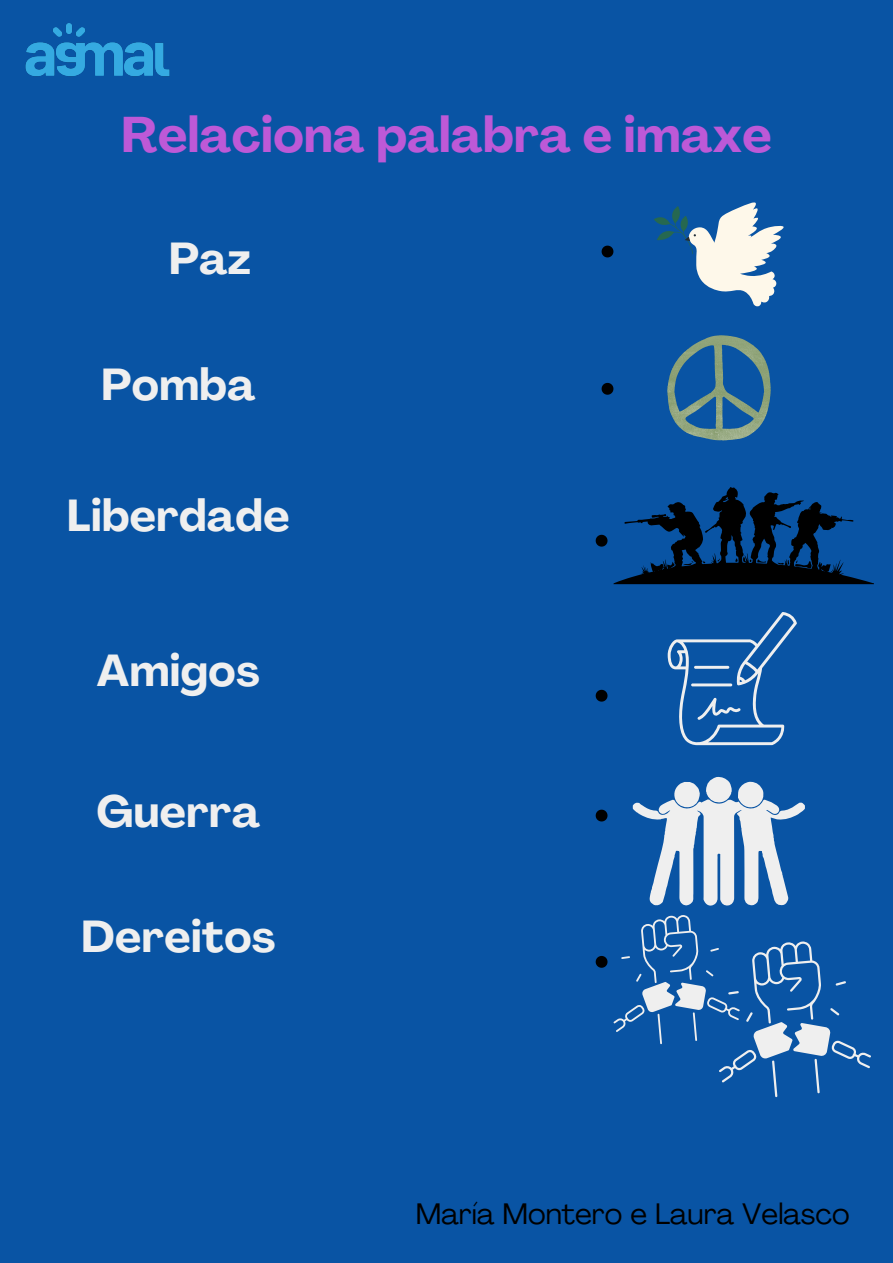
<style>
.page{position:relative;width:893px;height:1263px;background:#0954a4}
.page>*{position:absolute;margin:0;border:0;box-sizing:border-box;transform-origin:0 0}
.t1{font:700 49.43px "Agrandir";letter-spacing:.01em;color:#bd59d7}
.t2{font:700 44.17px "Agrandir";letter-spacing:.01em;color:#efefef}
.t3{font:29.25px "Agrandir";color:#000}
</style>
<div class="page">
<svg style="left:601px;top:246px;width:12px;height:11px"></svg>
<svg style="left:654px;top:202px;width:130px;height:105px"></svg>
<svg style="left:667px;top:335px;width:103px;height:105px"></svg>
<svg style="left:595px;top:535px;width:12px;height:12px"></svg>
<svg style="left:601px;top:383px;width:12px;height:12px"></svg>
<svg style="left:595px;top:690px;width:12px;height:12px"></svg>
<svg style="left:595px;top:956px;width:12px;height:12px"></svg>
<svg style="left:595px;top:810px;width:12px;height:11px"></svg>
<img style="left:25px;top:23px;width:145px;height:54px">
<svg style="left:613px;top:915px;width:258px;height:182px"></svg>
<svg style="left:613px;top:487px;width:261px;height:97px"></svg>
<svg style="left:633px;top:776px;width:172px;height:130px"></svg>
<svg style="left:667px;top:612px;width:130px;height:133px"></svg>
<h1 class="t1" style="left:121px;top:115px;width:652px">Relaciona palabra e imaxe</h1>
<h2 class="t2" style="left:169px;top:241px;width:84px">Paz</h2>
<p class="t2" style="left:101px;top:367px;width:156px">Pomba</p>
<p class="t2" style="left:67px;top:498px;width:224px">Liberdade</p>
<h2 class="t2" style="left:97px;top:653px;width:164px">Amigos</h2>
<p class="t2" style="left:96px;top:793px;width:165px">Guerra</p>
<p class="t2" style="left:81px;top:919px;width:196px">Dereitos</p>
<h2 class="t3" style="left:416px;top:1202px;width:435px">María Montero e Laura Velasco</h2>
</div>
